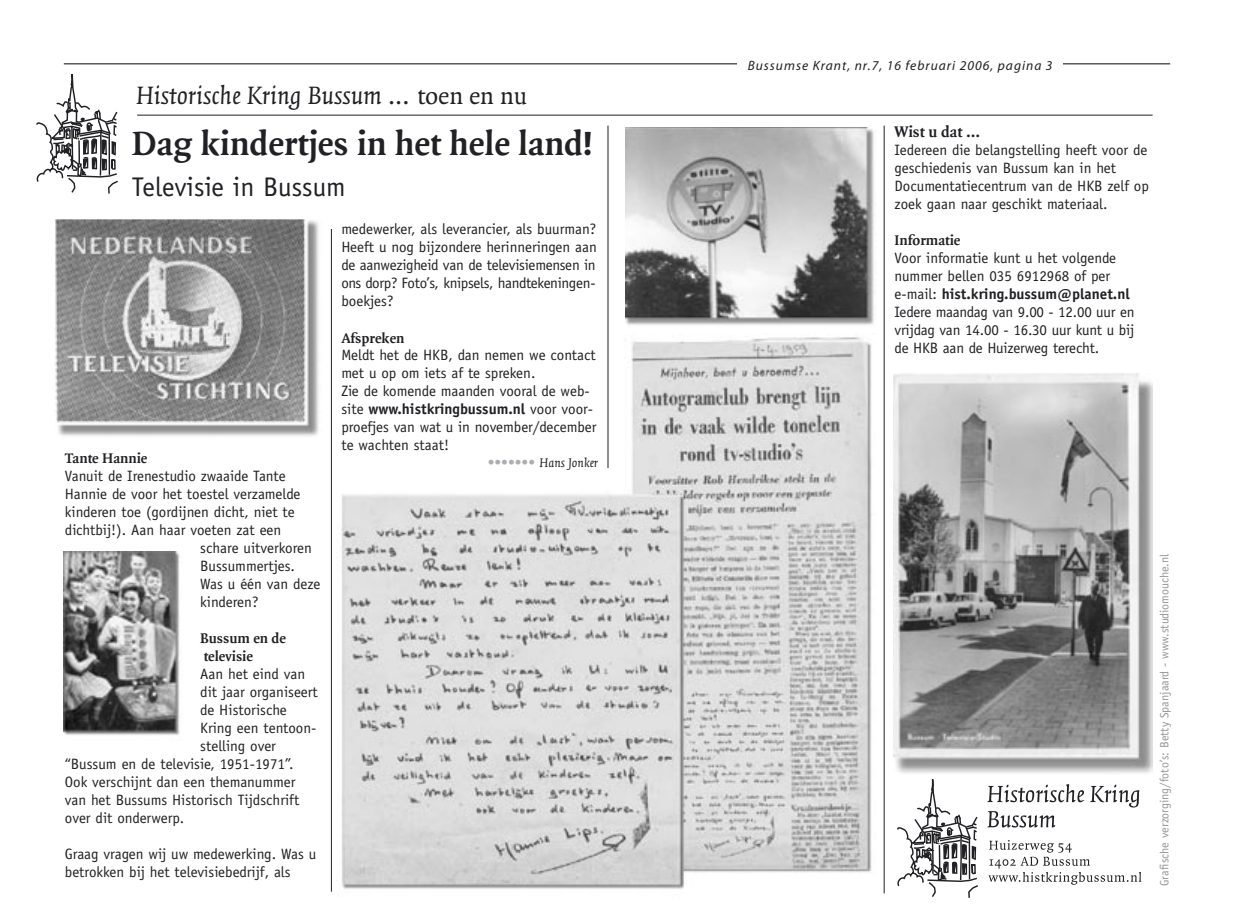
<style>
.page{position:relative;width:1234px;height:920px;background:#fff}
.page>*{position:absolute;margin:0;border:0;box-sizing:border-box;transform-origin:0 0}
.t1{font:700 36px "Quadraat";color:#212125}
.t2{font:italic 27px "Quadraat";color:#212125}
.t3{font:27px "Officina Sans";color:#212125}
.t4{font:700 16.5px "Quadraat";color:#212125}
.t5{font:15px/18px "Officina Sans";color:#212125}
.t6{font:700 15px/18px "Quadraat";color:#212125}
.t7{font:italic 13.5px "Myriad Pro";letter-spacing:.075em;color:#212125}
.t8{font:italic 13.5px "Quadraat";color:#212125}
.t9{font:12px "Officina Sans";color:#96969a}
.s1{font-family:"Officina Sans";font-style:normal;font-size:24px}
.s2{font-style:normal;font-size:25.5px}
.s3{font-weight:700}
.s4{font-family:"Officina Sans";font-style:normal;color:#acadb0}
</style>
<div class="page">
<hr style="left:64px;top:63px;width:1105px;height:1px;background:#212125">
<div style="left:737px;top:45px;width:325px;height:40px;background:#fff"></div>
<img style="left:330px;top:333px;width:542px;height:559px">
<hr style="left:331px;top:221px;width:1px;height:670px;background:#212125">
<svg style="left:36px;top:74px;width:82px;height:120px"></svg>
<hr style="left:137px;top:115px;width:1015px;height:1px;background:#212125">
<hr style="left:883px;top:126px;width:1px;height:767px;background:#212125">
<svg style="left:987px;top:784px;width:152px;height:43px"></svg>
<svg style="left:988px;top:840px;width:153px;height:44px"></svg>
<svg style="left:897px;top:779px;width:81px;height:119px"></svg>
<img style="left:55px;top:219px;width:264px;height:217px">
<hr style="left:607px;top:126px;width:1px;height:342px;background:#212125">
<img style="left:893px;top:374px;width:259px;height:400px">
<img style="left:625px;top:127px;width:250px;height:198px">
<img style="left:63px;top:551px;width:117px;height:184px">
<div style="left:340px;top:221px;width:259px;height:270px;background:#fff"></div>
<h2 class="t2" style="left:136px;top:81px;width:392px">Historische Kring Bussum <span class="s1">...</span> <span class="s2">toen en nu</span></h2>
<h1 class="t1" style="left:132px;top:125px;width:462px">Dag kindertjes in het hele land!</h1>
<h2 class="t3" style="left:132px;top:171px;width:215px">Televisie in Bussum</h2>
<p class="t5" style="left:341px;top:220px;width:257px;text-align:justify">medewerker, als leverancier, als buurman?<br>Heeft u nog bijzondere herinneringen aan de aanwezigheid van de televisiemensen in ons dorp? Foto’s, knipsels, handtekeningen&shy;boekjes?</p>
<p class="t6" style="left:341px;top:329px;width:65px">Afspreken</p>
<p class="t5" style="left:341px;top:346px;width:256px">Meldt het de HKB, dan nemen we contact met u op om iets af te spreken.<br>Zie de komende maanden vooral de web&shy;site <span class="s3">www.histkringbussum.nl</span> voor voor&shy;proefjes van wat u in november/december te wachten staat!</p>
<p class="t8" style="left:487px;top:456px;width:112px"><span class="s4">•••••••</span> Hans Jonker</p>
<p class="t6" style="left:65px;top:450px;width:84px">Tante Hannie</p>
<p class="t5" style="left:65px;top:466px;width:222px">Vanuit de Irenestudio zwaaide Tante</p>
<p class="t5" style="left:65px;top:484px;width:237px">Hannie de voor het toestel verzamelde</p>
<p class="t5" style="left:65px;top:502px;width:231px">kinderen toe (gordijnen dicht, niet te</p>
<p class="t5" style="left:65px;top:520px;width:218px">dichtbij!). Aan haar voeten zat een</p>
<p class="t5" style="left:200px;top:538px;width:113px">schare uitverkoren</p>
<p class="t5" style="left:200px;top:556px;width:96px">Bussummertjes.</p>
<p class="t5" style="left:200px;top:574px;width:122px">Was u één van deze</p>
<p class="t5" style="left:200px;top:592px;width:60px">kinderen?</p>
<p class="t6" style="left:200px;top:630px;width:87px">Bussum en de televisie</p>
<p class="t5" style="left:200px;top:664px;width:106px">Aan het eind van</p>
<p class="t5" style="left:200px;top:682px;width:119px">dit jaar organiseert</p>
<p class="t5" style="left:200px;top:700px;width:88px">de Historische</p>
<p class="t5" style="left:200px;top:718px;width:118px">Kring een tentoon-</p>
<p class="t5" style="left:200px;top:736px;width:77px">stelling over</p>
<p class="t5" style="left:65px;top:754px;width:230px">“Bussum en de televisie, 1951-1971”.</p>
<p class="t5" style="left:65px;top:772px;width:232px">Ook verschijnt dan een themanummer</p>
<p class="t5" style="left:65px;top:790px;width:236px">van het Bussums Historisch Tijdschrift</p>
<p class="t5" style="left:65px;top:808px;width:121px">over dit onderwerp.</p>
<p class="t5" style="left:65px;top:844px;width:253px">Graag vragen wij uw medewerking. Was u betrokken bij het televisiebedrijf, als</p>
<p class="t7" style="left:747px;top:58px;width:306px">Bussumse Krant, nr.7, 16 februari 2006, pagina 3</p>
<p class="t4" style="left:894px;top:123px;width:87px">Wist u dat ...</p>
<p class="t5" style="left:894px;top:141px;width:256px">Iedereen die belangstelling heeft voor de geschiedenis van Bussum kan in het Documentatiecentrum van de HKB zelf op zoek gaan naar geschikt materiaal.</p>
<p class="t6" style="left:894px;top:232px;width:67px">Informatie</p>
<p class="t5" style="left:894px;top:249px;width:241px">Voor informatie kunt u het volgende nummer bellen 035 6912968 of per e-mail: <span class="s3">hist.kring.bussum@planet.nl </span>Iedere maandag van 9.00 - 12.00 uur en vrijdag van 14.00 - 16.30 uur kunt u bij de HKB aan de Huizerweg terecht.</p>
<p class="t9" style="left:1156px;top:885px;width:333px;rotate:-90deg">Grafische verzorging/foto’s: Betty Spanjaard - www.studiomouche.nl</p>
</div>
